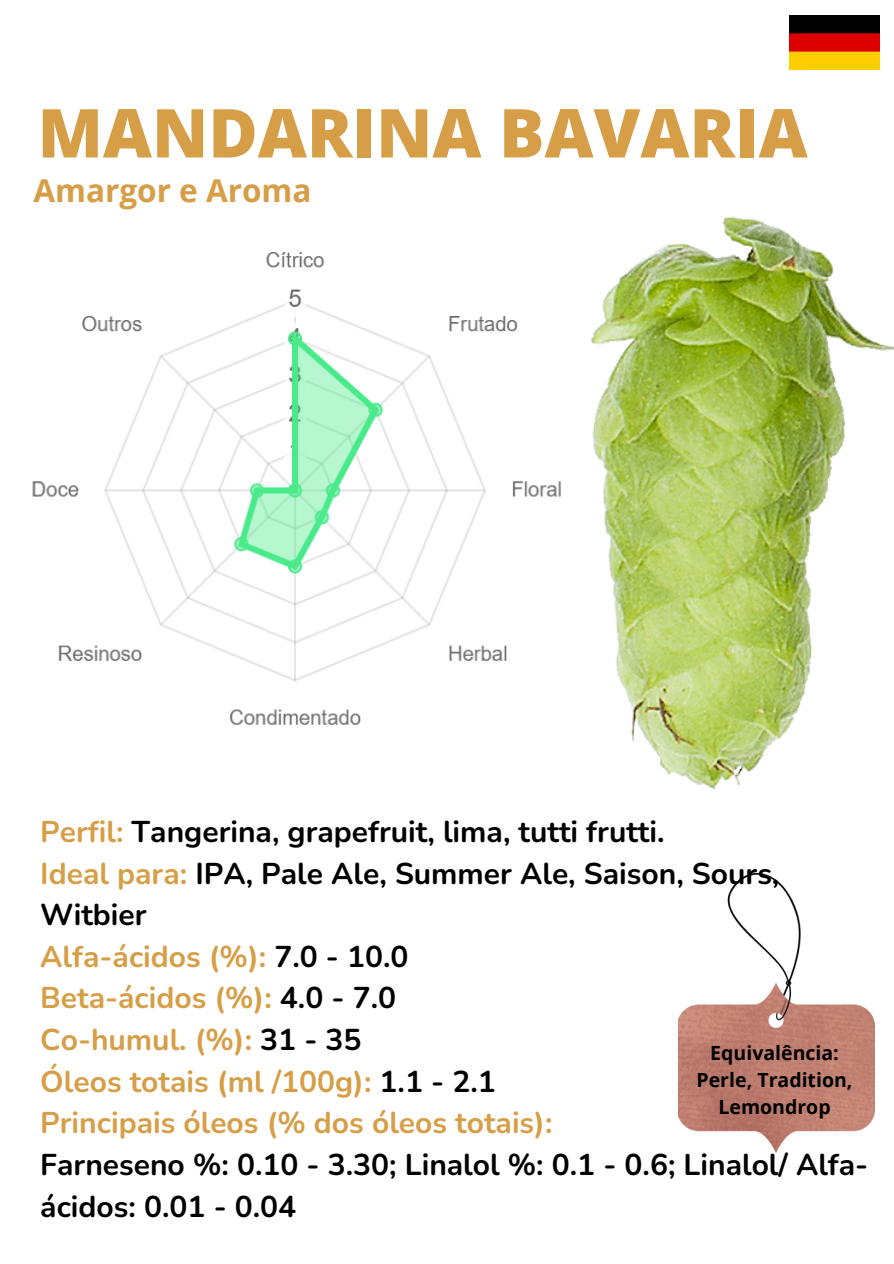
<style>
.page{position:relative;width:894px;height:1264px;background:#fff}
.page>*{position:absolute;margin:0;border:0;box-sizing:border-box;transform-origin:0 0}
.t1{font:800 67.5px "Open Sans";color:#d69e46}
.t2{font:700 31.5px "Open Sans";color:#d69e46}
.t3{font:700 30px/41.7px "Nunito";color:#000}
.t4{font:700 19.5px/27px "Open Sans";color:#000;text-align:center}
.s1{color:#d69e46}
</style>
<div class="page">
<img style="left:678px;top:873px;width:195px;height:279px">
<img style="left:789px;top:16px;width:90px;height:54px">
<img style="left:591px;top:216px;width:302px;height:574px">
<img style="left:32px;top:252px;width:529px;height:473px">
<p class="t1" style="left:38px;top:85px;width:771px">MANDARINA BAVARIA</p>
<p class="t2" style="left:33px;top:168px;width:279px">Amargor e Aroma</p>
<h2 class="t3" style="left:40px;top:811px;width:829px"><span class="s1">Perfil:</span> Tangerina, grapefruit, lima, tutti frutti.<br><span class="s1">Ideal para:</span> IPA, Pale Ale, Summer Ale, Saison, Sours, Witbier<br><span class="s1">Alfa-ácidos (%):</span> 7.0 - 10.0<br><span class="s1">Beta-ácidos (%):</span> 4.0 - 7.0<br><span class="s1">Co-humul. (%):</span> 31 - 35<br><span class="s1">Óleos totais (ml /100g):</span> 1.1 - 2.1<br><span class="s1">Principais óleos (% dos óleos totais):<br></span>Farneseno %: 0.10 - 3.30; Linalol %: 0.1 - 0.6; Linalol/ Alfa&shy;ácidos: 0.01 - 0.04</h2>
<p class="t4" style="left:710px;top:1038px;width:130px">Equivalência:</p>
<p class="t4" style="left:696px;top:1065px;width:157px">Perle, Tradition,<br>Lemondrop</p>
</div>
